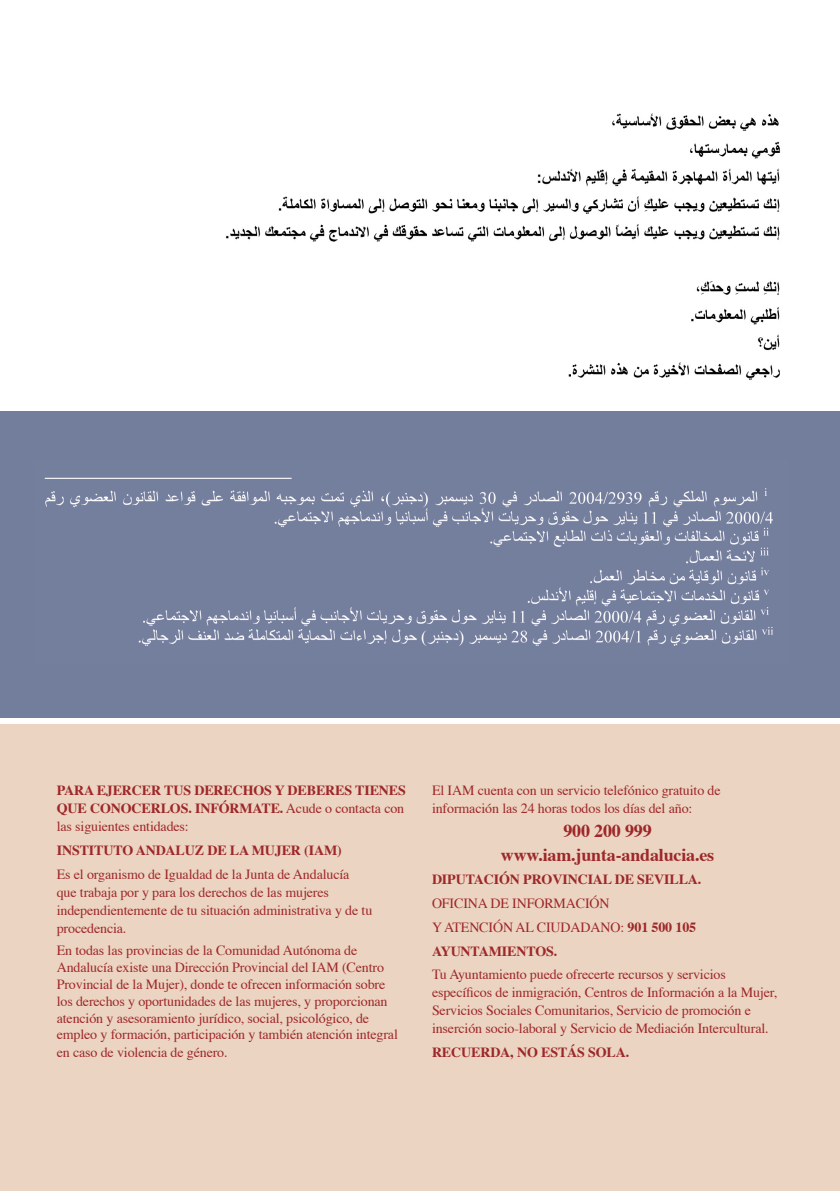
<style>
.page{position:relative;width:840px;height:1191px;background:#fff}
.page>*{position:absolute;margin:0;border:0;box-sizing:border-box;transform-origin:0 0}
.t1{font:700 18px/23.6px "Times";letter-spacing:-.01em;color:#9e2729;text-align:center}
.t2{font:14px/18px "Times";letter-spacing:-.01em;color:#9e2729}
.t3{font:700 14px/18px "Times";letter-spacing:-.01em;color:#9e2729;text-align:justify}
.s1{font-weight:400}
.s2{font-weight:700}
</style>
<div class="page">
<div style="left:0;top:724px;width:839px;height:467px;background:#ebd4c2"></div>
<div style="left:0;top:411px;width:839px;height:306px;background:#737d9c"></div>
<img style="left:44px;top:477px;width:729px;height:169px">
<img style="left:226px;top:113px;width:554px;height:267px">
<p class="t3" style="left:57px;top:782px;width:350px">PARA EJERCER TUS DERECHOS Y DEBERES TIENES QUE CONOCERLOS. INFÓRMATE. <span class="s1">Acude o contacta con las siguientes entidades:</span></p>
<p class="t3" style="left:57px;top:842px;width:286px">INSTITUTO ANDALUZ DE LA MUJER (IAM)</p>
<p class="t2" style="left:57px;top:866px;width:317px">Es el organismo de Igualdad de la Junta de Andalucía que trabaja por y para los derechos de las mujeres independientemente de tu situación administrativa y de tu procedencia.</p>
<p class="t2" style="left:57px;top:943px;width:342px;line-height:17px">En todas las provincias de la Comunidad Autónoma de Andalucía existe una Dirección Provincial del IAM (Centro Provincial de la Mujer), donde te ofrecen información sobre los derechos y oportunidades de las mujeres, y proporcionan atención y asesoramiento jurídico, social, psicológico, de empleo y formación, participación y también atención integral en caso de violencia de género.</p>
<p class="t2" style="left:432px;top:782px;width:290px">El IAM cuenta con un servicio telefónico gratuito de información las 24 horas todos los días del año:</p>
<p class="t1" style="left:500px;top:820px;width:215px">900 200 999 www.iam.junta-andalucia.es</p>
<p class="t3" style="left:432px;top:871px;width:271px">DIPUTACIÓN PROVINCIAL DE SEVILLA.</p>
<p class="t2" style="left:432px;top:892px;width:265px;line-height:23.6px">OFICINA DE INFORMACIÓN<br>Y ATENCIÓN AL CIUDADANO: <span class="s2">901 500 105<br>AYUNTAMIENTOS.</span></p>
<p class="t2" style="left:432px;top:966px;width:346px">Tu Ayuntamiento puede ofrecerte recursos y servicios específicos de inmigración, Centros de Información a la Mujer, Servicios Sociales Comunitarios, Servicio de promoción e inserción socio-laboral y Servicio de Mediación Intercultural.</p>
<p class="t3" style="left:432px;top:1043px;width:199px">RECUERDA, NO ESTÁS SOLA.</p>
</div>
